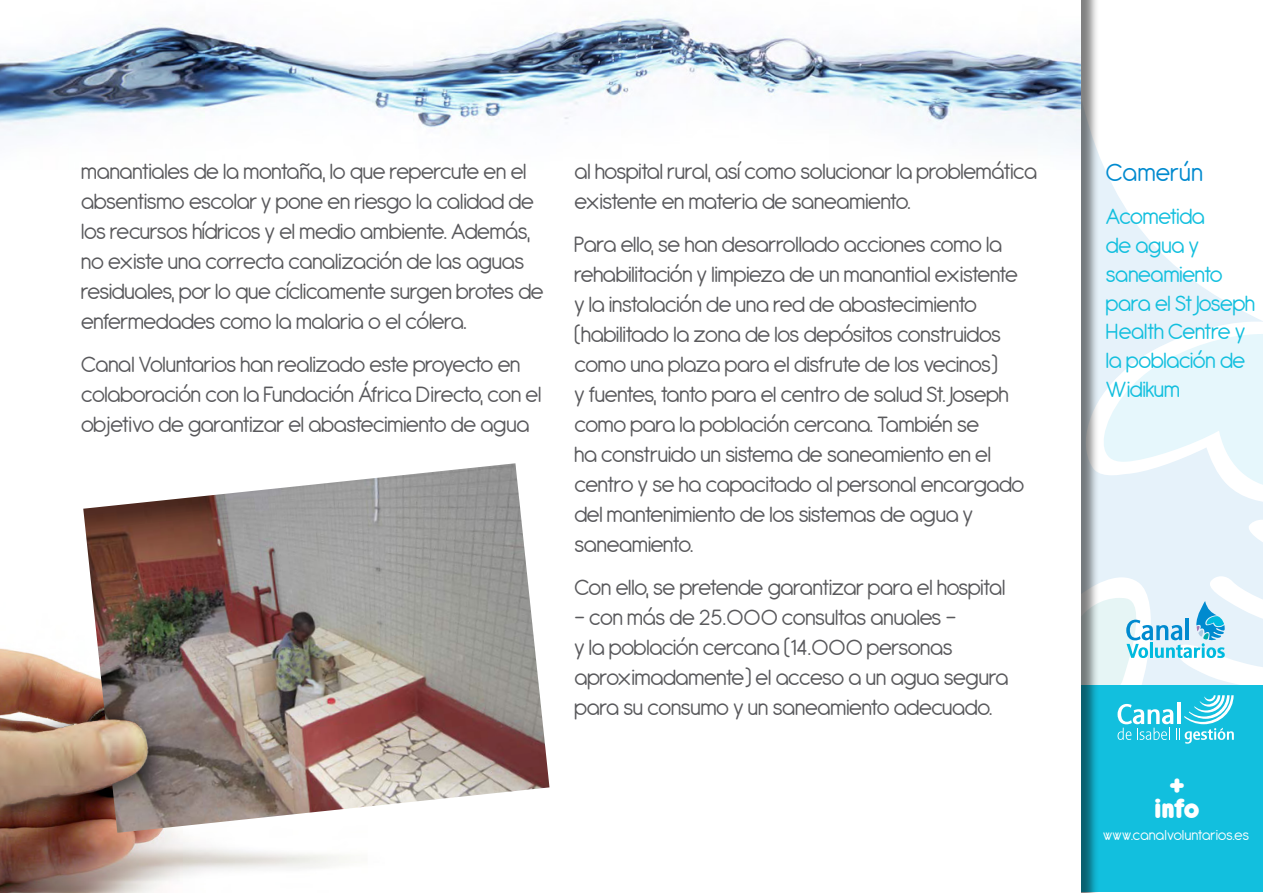
<style>
.page{position:relative;width:1263px;height:893px;background:#fff}
.page>*{position:absolute;margin:0;border:0;box-sizing:border-box;transform-origin:0 0}
.t1{font:800 30.3px "Antipasto";color:#fff}
.t2{font:27px "Antipasto";letter-spacing:-.01em;color:#008acf}
.t3{font:24px/30px "Antipasto";letter-spacing:-.04em;color:#59595c}
.t4{font:24px/28.8px "Antipasto";letter-spacing:-.04em;color:#12bfde}
.t5{font:15.6px "Antipasto";letter-spacing:-.02em;color:#fff}
</style>
<div class="page">
<svg style="left:1099px;top:156px;width:164px;height:178px"></svg>
<div style="left:1072px;top:685px;width:191px;height:207px;background:#12bfde"></div>
<div style="left:0;top:0;width:1080px;height:893px;background:#fff"></div>
<img style="left:0;top:16px;width:1080px;height:129px">
<img style="left:83px;top:463px;width:466px;height:337px">
<img style="left:0;top:603px;width:434px;height:290px">
<svg style="left:1080px;top:334px;width:183px;height:410px"></svg>
<p class="t3" style="left:81px;top:157px;width:465px">manantiales de la montaña, lo que repercute en el absentismo escolar y pone en riesgo la calidad de los recursos hídricos y el medio ambiente. Además, no existe una correcta canalización de las aguas residuales, por lo que cíclicamente surgen brotes de enfermedades como la malaria o el cólera.</p>
<p class="t3" style="left:81px;top:350px;width:462px">Canal Voluntarios han realizado este proyecto en colaboración con la Fundación África Directo, con el objetivo de garantizar el abastecimiento de agua</p>
<p class="t3" style="left:574px;top:157px;width:465px">al hospital rural, así como solucionar la problemática existente en materia de saneamiento.</p>
<p class="t3" style="left:574px;top:230px;width:452px">Para ello, se han desarrollado acciones como la rehabilitación y limpieza de un manantial existente y la instalación de una red de abastecimiento (habilitado la zona de los depósitos construidos como una plaza para el disfrute de los vecinos)<br>y fuentes, tanto para el centro de salud St. Joseph como para la población cercana. También se<br>ha construido un sistema de saneamiento en el centro y se ha capacitado al personal encargado del mantenimiento de los sistemas de agua y saneamiento.</p>
<p class="t3" style="left:574px;top:573px;width:433px">Con ello, se pretende garantizar para el hospital</p>
<p class="t3" style="left:574px;top:603px;width:436px">– con más de 25.000 consultas anuales –<br>y la población cercana (14.000 personas aproximadamente) el acceso a un agua segura para su consumo y un saneamiento adecuado.</p>
<p class="t2" style="left:1106px;top:157px;width:99px">Camerún</p>
<p class="t4" style="left:1106px;top:203px;width:151px">Acometida<br>de agua y saneamiento para el St Joseph<br>Health Centre y la población de<br>Widikum</p>
<p class="t1" style="left:1169px;top:766px;width:17px">+</p>
<p class="t1" style="left:1154px;top:789px;width:47px">info</p>
<p class="t5" style="left:1103px;top:826px;width:148px">www.canalvoluntarios.es</p>
</div>
